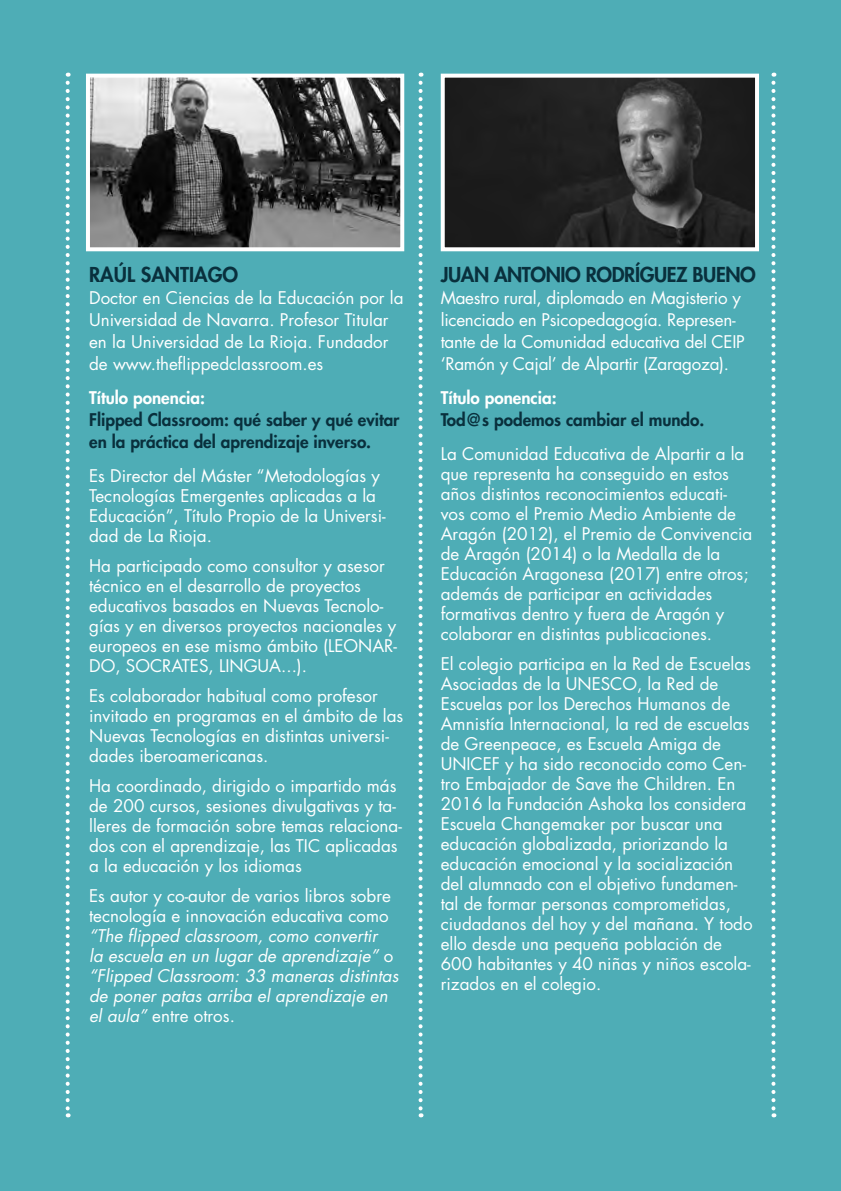
<style>
.page{position:relative;width:841px;height:1191px;background:#fff}
.page>*{position:absolute;margin:0;border:0;box-sizing:border-box;transform-origin:0 0}
.t1{font:800 20px "Futura Std";letter-spacing:-.02em;color:#09303d}
.t2{font:800 20px "Futura Std";color:#09303d}
.t3{font:17px/20px "Futura Std";color:#fff}
.t4{font:italic 17px/20px "Futura Std";color:#fff}
.t5{font:800 17px/22px "Futura Std";color:#09303d}
.t6{font:800 17px "Futura Std";color:#fff}
.s1{font-style:normal}
</style>
<div class="page">
<div style="left:0;top:0;width:840px;height:1191px;background:#4eadb6"></div>
<svg style="left:771px;top:83px;width:4px;height:1034px"></svg>
<svg style="left:418px;top:83px;width:4px;height:1034px"></svg>
<svg style="left:66px;top:83px;width:4px;height:1034px"></svg>
<img style="left:91px;top:79px;width:308px;height:167px">
<div style="left:86px;top:74px;width:318px;height:177px;border:4px solid #fff"></div>
<img style="left:445px;top:79px;width:308px;height:167px">
<div style="left:440px;top:74px;width:318px;height:177px;border:4px solid #fff"></div>
<p class="t2" style="left:89px;top:262px;width:150px">RAÚL SANTIAGO</p>
<p class="t3" style="left:89px;top:287px;width:316px;line-height:22px">Doctor en Ciencias de la Educación por la Universidad de Navarra. Profesor Titular en la Universidad de La Rioja. Fundador de www.theflippedclassroom.es</p>
<p class="t6" style="left:89px;top:387px;width:117px">Título ponencia:</p>
<p class="t5" style="left:89px;top:409px;width:312px">Flipped Classroom: qué saber y qué evitar en la práctica del aprendizaje inverso.</p>
<p class="t3" style="left:89px;top:466px;width:298px">Es Director del Máster “Metodologías y Tecnologías Emergentes aplicadas a la Educación”, Título Propio de la Universi&shy;dad de La Rioja.</p>
<p class="t3" style="left:89px;top:556px;width:309px">Ha participado como consultor y asesor técnico en el desarrollo de proyectos educativos basados en Nuevas Tecnolo&shy;gías y en diversos proyectos nacionales y europeos en ese mismo ámbito (LEONAR-DO, SOCRATES, LINGUA...).</p>
<p class="t3" style="left:89px;top:686px;width:315px">Es colaborador habitual como profesor invitado en programas en el ámbito de las Nuevas Tecnologías en distintas universi&shy;dades iberoamericanas.</p>
<p class="t3" style="left:89px;top:776px;width:314px">Ha coordinado, dirigido o impartido más de 200 cursos, sesiones divulgativas y ta&shy;lleres de formación sobre temas relaciona&shy;dos con el aprendizaje, las TIC aplicadas a la educación y los idiomas</p>
<p class="t4" style="left:89px;top:886px;width:311px"><span class="s1">Es autor y co-autor de varios libros sobre tecnología e innovación educativa como </span>“The flipped classroom, como convertir<br>la escuela en un lugar de aprendizaje” <span class="s1">o </span>“Flipped Classroom: 33 maneras distintas de poner patas arriba el aprendizaje en el aula” <span class="s1">entre otros.</span></p>
<p class="t1" style="left:440px;top:262px;width:316px">JUAN ANTONIO RODRÍGUEZ BUENO</p>
<p class="t3" style="left:440px;top:287px;width:305px;line-height:22px">Maestro rural, diplomado en Magisterio y licenciado en Psicopedagogía. Represen&shy;tante de la Comunidad educativa del CEIP ‘Ramón y Cajal’ de Alpartir (Zaragoza).</p>
<p class="t6" style="left:440px;top:387px;width:117px">Título ponencia:</p>
<p class="t5" style="left:440px;top:409px;width:265px">Tod@s podemos cambiar el mundo.</p>
<p class="t3" style="left:440px;top:444px;width:313px">La Comunidad Educativa de Alpartir a la que representa ha conseguido en estos años distintos reconocimientos educati&shy;vos como el Premio Medio Ambiente de Aragón (2012), el Premio de Convivencia de Aragón (2014) o la Medalla de la Educación Aragonesa (2017) entre otros; además de participar en actividades formativas dentro y fuera de Aragón y colaborar en distintas publicaciones.</p>
<p class="t3" style="left:440px;top:654px;width:313px">El colegio participa en la Red de Escuelas Asociadas de la UNESCO, la Red de Escuelas por los Derechos Humanos de Amnistía Internacional, la red de escuelas de Greenpeace, es Escuela Amiga de UNICEF y ha sido reconocido como Cen&shy;tro Embajador de Save the Children. En 2016 la Fundación Ashoka los considera Escuela Changemaker por buscar una educación globalizada, priorizando la educación emocional y la socialización del alumnado con el objetivo fundamen&shy;tal de formar personas comprometidas, ciudadanos del hoy y del mañana. Y todo ello desde una pequeña población de 600 habitantes y 40 niñas y niños escola&shy;rizados en el colegio.</p>
</div>
